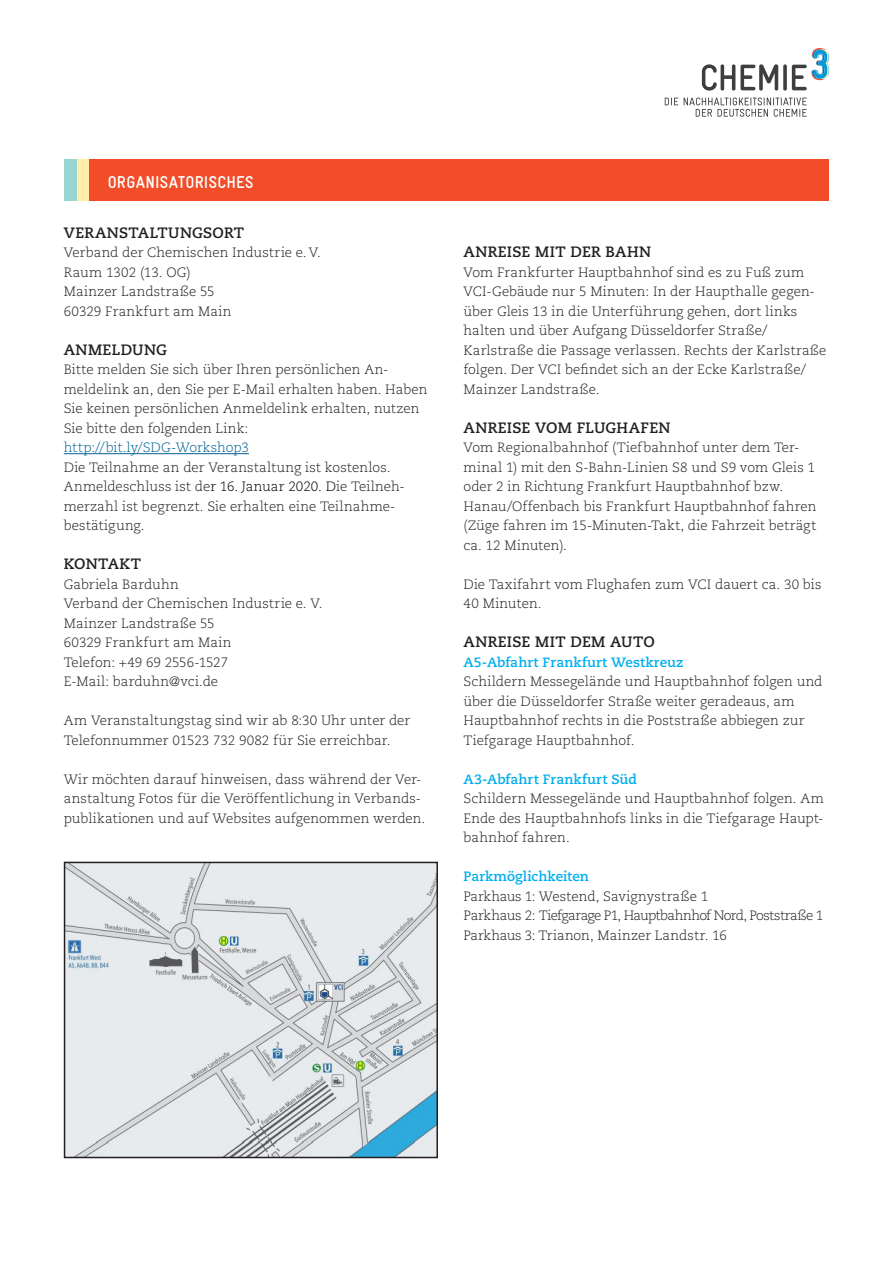
<style>
.page{position:relative;width:893px;height:1263px;background:#fff}
.page>*{position:absolute;margin:0;border:0;box-sizing:border-box;transform-origin:0 0}
.t1{font:17.25px "Gravur Condensed Bold CE";letter-spacing:.015em;color:#fff}
.Organisatorisches_Üb{font:700 15px "Caecilia LT Std";letter-spacing:.015em;color:#231f20}
.Organisatorisches_Fl{font:300 13.5px/19.5px "Caecilia LT Std";letter-spacing:.005em;color:#231f20}
.Organisatorisches_Ü2{font:700 13.5px "Caecilia LT Std";letter-spacing:.005em;color:#00aeef}
.Organisatorisches_Fl-2{font:300 13.5px "Caecilia LT Std";letter-spacing:-.04em;color:#231f20}
.s1{color:#016194}
.s2{color:#000}
</style>
<div class="page">
<svg style="left:702px;top:64px;width:76px;height:27px"></svg>
<svg style="left:783px;top:64px;width:4px;height:27px"></svg>
<svg style="left:665px;top:98px;width:13px;height:7px"></svg>
<svg style="left:684px;top:98px;width:123px;height:19px"></svg>
<svg style="left:792px;top:48px;width:37px;height:42px"></svg>
<hr style="left:64px;top:453px;width:185px;height:1px;background:#016194">
<img style="left:67px;top:865px;width:368px;height:290px">
<div style="left:64px;top:862px;width:374px;height:296px;border:2px solid #231f20"></div>
<div style="left:89px;top:159px;width:740px;height:42px;background:#f04d28"></div>
<div style="left:77px;top:159px;width:12px;height:42px;background:#ffeda9"></div>
<div style="left:64px;top:159px;width:13px;height:42px;background:#96d5d2"></div>
<p class="t1" style="left:108px;top:173px;width:147px">ORGANISATORISCHES</p>
<p class="Organisatorisches_Üb" style="left:64px;top:224px;width:182px">VERANSTALTUNGSORT</p>
<p class="Organisatorisches_Fl" style="left:64px;top:243px;width:259px">Verband der Chemischen Industrie e. V.</p>
<p class="Organisatorisches_Fl" style="left:64px;top:263px;width:128px">Raum 1302 (13. OG)</p>
<p class="Organisatorisches_Fl" style="left:64px;top:282px;width:152px">Mainzer Landstraße 55</p>
<p class="Organisatorisches_Fl" style="left:64px;top:302px;width:169px">60329 Frankfurt am Main</p>
<p class="Organisatorisches_Üb" style="left:64px;top:341px;width:105px">ANMELDUNG</p>
<p class="Organisatorisches_Fl" style="left:64px;top:360px;width:365px">Bitte melden Sie sich über Ihren persönlichen An&shy;meldelink an, den Sie per E-Mail erhalten haben. Haben Sie keinen persönlichen Anmeldelink erhalten, nutzen Sie bitte den folgenden Link: <span class="s1">http://bit.ly/SDG-Workshop3</span></p>
<p class="Organisatorisches_Fl" style="left:64px;top:458px;width:343px">Die Teilnahme an der Veranstaltung ist kostenlos.<br>Anmeldeschluss ist de<span class="s2">r 16. Januar 2020. D</span>ie Teilneh&shy;merzahl ist begrenzt. Sie erhalten eine Teilnahme&shy;bestätigung.</p>
<p class="Organisatorisches_Üb" style="left:64px;top:555px;width:79px">KONTAKT</p>
<p class="Organisatorisches_Fl" style="left:64px;top:575px;width:117px">Gabriela Barduhn</p>
<p class="Organisatorisches_Fl" style="left:64px;top:594px;width:260px">Verband der Chemischen Industrie e. V.</p>
<p class="Organisatorisches_Fl" style="left:64px;top:614px;width:152px">Mainzer Landstraße 55</p>
<p class="Organisatorisches_Fl" style="left:64px;top:633px;width:169px">60329 Frankfurt am Main</p>
<p class="Organisatorisches_Fl" style="left:64px;top:653px;width:166px">Telefon: +49 69 2556-1527</p>
<p class="Organisatorisches_Fl" style="left:64px;top:672px;width:156px">E-Mail: barduhn@vci.de</p>
<p class="Organisatorisches_Fl" style="left:64px;top:711px;width:348px">Am Veranstaltungstag sind wir ab 8:30 Uhr unter der</p>
<p class="Organisatorisches_Fl" style="left:64px;top:731px;width:328px">Telefonnummer 01523 732 9082 für Sie erreichbar.</p>
<p class="Organisatorisches_Fl" style="left:64px;top:770px;width:363px">Wir möchten darauf hinweisen, dass während der Ver&shy;anstaltung Fotos für die Veröffentlichung in Verbands&shy;publikationen und auf Websites aufgenommen werden.</p>
<p class="Organisatorisches_Üb" style="left:463px;top:243px;width:189px">ANREISE MIT DER BAHN</p>
<p class="Organisatorisches_Fl" style="left:463px;top:263px;width:364px">Vom Frankfurter Hauptbahnhof sind es zu Fuß zum VCI-Gebäude nur 5 Minuten: In der Haupthalle gegen&shy;über Gleis 13 in die Unterführung gehen, dort links halten und über Aufgang Düsseldorfer Straße/ Karlstraße die Passage verlassen. Rechts der Karlstraße folgen. Der VCI befindet sich an der Ecke Karlstraße/ Mainzer Landstraße.</p>
<p class="Organisatorisches_Üb" style="left:463px;top:419px;width:208px">ANREISE VOM FLUGHAFEN</p>
<p class="Organisatorisches_Fl" style="left:463px;top:438px;width:355px">Vom Regionalbahnhof (Tiefbahnhof unter dem Ter&shy;minal 1) mit den S-Bahn-Linien S8 und S9 vom Gleis 1 oder 2 in Richtung Frankfurt Hauptbahnhof bzw.<br>Hanau/Offenbach bis Frankfurt Hauptbahnhof fahren (Züge fahren im 15-Minuten-Takt, die Fahrzeit beträgt ca. 12 Minuten).</p>
<p class="Organisatorisches_Fl" style="left:463px;top:575px;width:360px">Die Taxifahrt vom Flughafen zum VCI dauert ca. 30 bis<br>40 Minuten.</p>
<p class="Organisatorisches_Üb" style="left:463px;top:633px;width:193px">ANREISE MIT DEM AUTO</p>
<p class="Organisatorisches_Ü2" style="left:463px;top:654px;width:222px">A5-Abfahrt Frankfurt Westkreuz</p>
<p class="Organisatorisches_Fl" style="left:463px;top:672px;width:360px">Schildern Messegelände und Hauptbahnhof folgen und über die Düsseldorfer Straße weiter geradeaus, am Hauptbahnhof rechts in die Poststraße abbiegen zur Tiefgarage Hauptbahnhof.</p>
<p class="Organisatorisches_Ü2" style="left:463px;top:771px;width:175px">A3-Abfahrt Frankfurt Süd</p>
<p class="Organisatorisches_Fl" style="left:463px;top:789px;width:362px;text-align:justify">Schildern Messegelände und Hauptbahnhof folgen. Am Ende des Hauptbahnhofs links in die Tiefgarage Haupt&shy;bahnhof fahren.</p>
<p class="Organisatorisches_Ü2" style="left:463px;top:869px;width:127px">Parkmöglichkeiten</p>
<p class="Organisatorisches_Fl" style="left:463px;top:887px;width:246px">Parkhaus 1: Westend, Savignystraße 1</p>
<p class="Organisatorisches_Fl-2" style="left:463px;top:908px;width:361px">Parkhaus 2: Tiefgarage P1, Hauptbahnhof Nord, Poststraße 1</p>
<p class="Organisatorisches_Fl" style="left:463px;top:926px;width:265px">Parkhaus 3: Trianon, Mainzer Landstr. 16</p>
</div>
